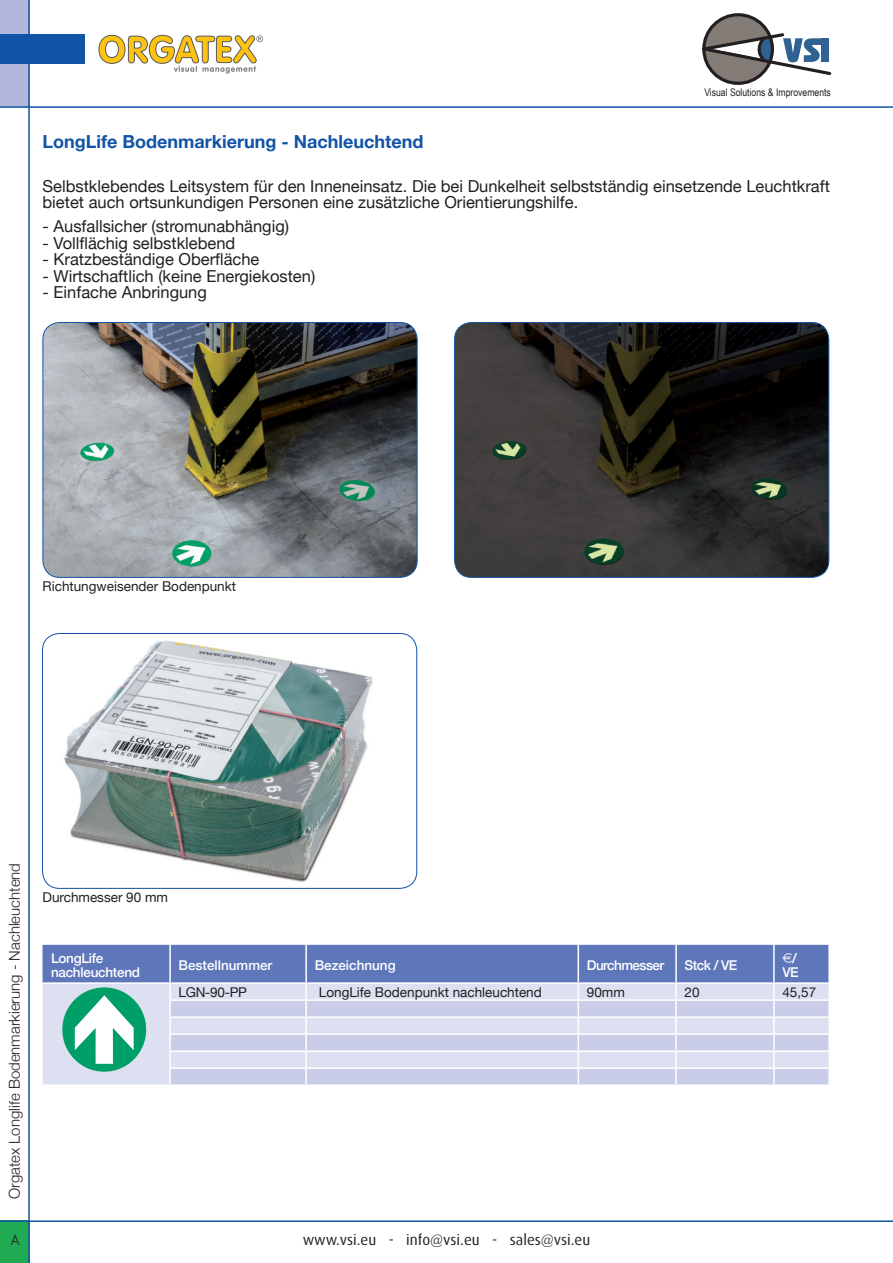
<style>
.page{position:relative;width:893px;height:1263px;background:#fff}
.page>*{position:absolute;margin:0;border:0;box-sizing:border-box;transform-origin:0 0}
.t1{font:700 18px "Helvetica Neue";color:#1153a5}
.t2{font:16.5px/16.5px "Helvetica Neue";color:#231f20}
.t3{font:300 15px "Helvetica Neue";color:#231f20}
.t4{font:15px "Dax";color:#231f20}
.t5{font:15px "Sans Serif";color:#231f20}
.t6{font:13.5px "Helvetica Neue";color:#231f20}
.t7{font:500 13.5px/13.5px "Helvetica Neue";letter-spacing:-.02em;color:#fff}
.t8{font:500 13.5px "Helvetica Neue";color:#fff}
.t9{font:500 13.5px "Helvetica Neue";letter-spacing:-.04em;color:#fff}
.t10{font:13.5px "Euro Collection";color:#fff}
.t11{font:10.5px "Arial Narrow";color:#231f20}
.s1{font-family:"Helvetica Neue";font-weight:500}
</style>
<div class="page">
<svg style="left:99px;top:35px;width:164px;height:39px"></svg>
<img style="left:43px;top:633px;width:374px;height:255px">
<div style="left:42px;top:633px;width:375px;height:256px;border:1px solid #1153a5;border-radius:17px"></div>
<img style="left:43px;top:322px;width:374px;height:255px">
<div style="left:43px;top:322px;width:374px;height:256px;border:1px solid #1153a5;border-radius:17px"></div>
<img style="left:455px;top:322px;width:374px;height:255px">
<div style="left:454px;top:322px;width:375px;height:256px;border:1px solid #1153a5;border-radius:17px"></div>
<div style="left:0;top:1220px;width:30px;height:43px;background:#20ab53"></div>
<div style="left:0;top:0;width:30px;height:106px;background:#b1b8dc"></div>
<hr style="left:0;top:106px;width:893px;height:2px;background:#1153a5">
<hr style="left:0;top:1220px;width:893px;height:2px;background:#1153a5">
<hr style="left:28px;top:0;width:2px;height:1263px;background:#1153a5">
<div style="left:0;top:34px;width:85px;height:30px;background:#1153a5"></div>
<svg style="left:702px;top:15px;width:130px;height:68px"></svg>
<div style="left:821px;top:38px;width:8px;height:24px;background:#2f6192"></div>
<svg style="left:43px;top:945px;width:786px;height:139px;background:#b0bedb"></svg>
<p class="t11" style="left:704px;top:84px;width:128px">Visual Solutions &amp; Improvements</p>
<p class="t1" style="left:43px;top:128px;width:382px">LongLife Bodenmarkierung - Nachleuchtend</p>
<p class="t2" style="left:43px;top:179px;width:789px">Selbstklebendes Leitsystem für den Inneneinsatz. Die bei Dunkelheit selbstständig einsetzende Leuchtkraft bietet auch ortsunkundigen Personen eine zusätzliche Orientierungshilfe.</p>
<p class="t2" style="left:43px;top:219px;width:248px">- Ausfallsicher (stromunabhängig)</p>
<p class="t2" style="left:43px;top:236px;width:194px">- Vollflächig selbstklebend</p>
<p class="t2" style="left:43px;top:252px;width:218px">- Kratzbeständige Oberfläche</p>
<p class="t2" style="left:43px;top:269px;width:274px">- Wirtschaftlich (keine Energiekosten)</p>
<p class="t2" style="left:43px;top:285px;width:166px">- Einfache Anbringung</p>
<p class="t6" style="left:43px;top:576px;width:195px">Richtungweisender Bodenpunkt</p>
<p class="t3" style="left:2px;top:1199px;width:338px;rotate:-90deg">Orgatex Longlife Bodenmarkierung - Nachleuchtend</p>
<p class="t6" style="left:43px;top:887px;width:127px">Durchmesser 90 mm</p>
<p class="t7" style="left:51px;top:951px;width:91px">LongLife nachleuchtend</p>
<p class="t8" style="left:179px;top:954px;width:95px">Bestellnummer</p>
<p class="t8" style="left:315px;top:954px;width:83px">Bezeichnung</p>
<p class="t9" style="left:587px;top:954px;width:79px">Durchmesser</p>
<p class="t7" style="left:685px;top:957px;width:54px">Stck / VE</p>
<p class="t10" style="left:782px;top:951px;width:16px">E<span class="s1">/</span></p>
<p class="t7" style="left:782px;top:964px;width:18px">VE</p>
<p class="t6" style="left:179px;top:982px;width:70px">LGN-90-PP</p>
<p class="t6" style="left:319px;top:982px;width:224px">LongLife Bodenpunkt nachleuchtend</p>
<p class="t6" style="left:587px;top:982px;width:40px">90mm</p>
<p class="t6" style="left:685px;top:982px;width:17px">20</p>
<p class="t6" style="left:782px;top:982px;width:35px">45,57</p>
<p class="t5" style="left:10px;top:1231px;width:11px">A</p>
<p class="t4" style="left:303px;top:1231px;width:289px">www.vsi.eu - info@vsi.eu - sales@vsi.eu</p>
</div>
